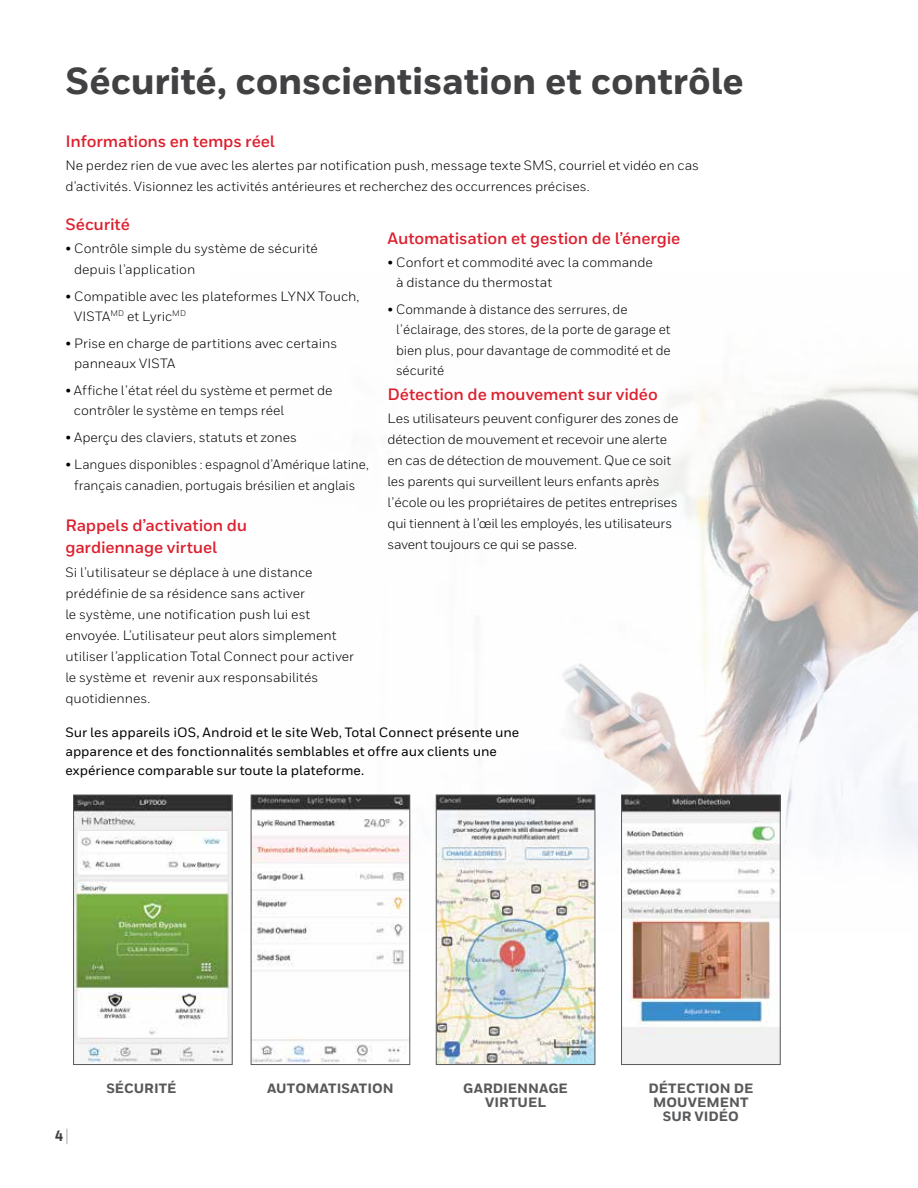
<style>
.page{position:relative;width:918px;height:1188px;background:#fff}
.page>*{position:absolute;margin:0;border:0;box-sizing:border-box;transform-origin:0 0}
.t1{font:800 37.5px "Honeywell Sans";letter-spacing:-.005em;color:#414042}
.t2{font:700 16.5px/22.5px "Honeywell Sans";letter-spacing:-.01em;color:#dc202e}
.t3{font:800 15px "Honeywell Cond";color:#414042}
.t4{font:13.5px/21px "Honeywell Sans";letter-spacing:-.005em;color:#000}
.t5{font:500 13.5px/18.8px "Honeywell Sans";color:#000}
.t6{font:800 13.5px/14.2px "Honeywell Sans";letter-spacing:.005em;color:#58595b;text-align:center}
.s1{font-weight:300;font-size:18.75px}
</style>
<div class="page">
<img style="left:231px;top:384px;width:687px;height:549px">
<img style="left:75px;top:797px;width:155px;height:266px">
<div style="left:73px;top:795px;width:159px;height:270px;border:1px solid #58595b"></div>
<img style="left:253px;top:797px;width:155px;height:266px">
<div style="left:251px;top:795px;width:159px;height:270px;border:1px solid #58595b"></div>
<img style="left:438px;top:797px;width:155px;height:266px">
<div style="left:436px;top:795px;width:159px;height:270px;border:1px solid #58595b"></div>
<img style="left:623px;top:797px;width:155px;height:266px">
<div style="left:621px;top:795px;width:159px;height:270px;border:1px solid #58595b"></div>
<h1 class="t1" style="left:65px;top:59px;width:680px">Sécurité, conscientisation et contrôle</h1>
<p class="t2" style="left:65px;top:130px;width:211px">Informations en temps réel</p>
<p class="t4" style="left:65px;top:155px;width:635px">Ne perdez rien de vue avec les alertes par notification push, message texte SMS, courriel et vidéo en cas d’activités. Visionnez les activités antérieures et recherchez des occurrences précises.</p>
<p class="t2" style="left:65px;top:214px;width:66px">Sécurité</p>
<p class="t4" style="left:74px;top:239px;width:245px;line-height:20.2px;text-indent:-9px">• Contrôle simple du système de sécurité depuis l’application</p>
<p class="t4" style="left:74px;top:286px;width:287px;line-height:20.2px;text-indent:-9px">• Compatible avec les plateformes LYNX Touch,<br>VISTA<sup>MD</sup> et Lyric<sup>MD</sup></p>
<p class="t4" style="left:74px;top:333px;width:265px;line-height:20.2px;text-indent:-9px">• Prise en charge de partitions avec certains panneaux VISTA</p>
<p class="t4" style="left:74px;top:380px;width:260px;line-height:20.2px;text-indent:-9px">• Affiche l’état réel du système et permet de contrôler le système en temps réel</p>
<p class="t4" style="left:65px;top:427px;width:233px">• Aperçu des claviers, statuts et zones</p>
<p class="t4" style="left:65px;top:455px;width:305px;line-height:20.2px;text-align:center">• Langues disponibles : espagnol d’Amérique latine, français canadien, portugais brésilien et anglais</p>
<p class="t2" style="left:65px;top:514px;width:183px">Rappels d’activation du gardiennage virtuel</p>
<p class="t4" style="left:65px;top:562px;width:290px">Si l’utilisateur se déplace à une distance prédéfinie de sa résidence sans activer<br>le système, une notification push lui est envoyée. L’utilisateur peut alors simplement utiliser l’application Total Connect pour activer le système et revenir aux responsabilités quotidiennes.</p>
<p class="t2" style="left:387px;top:227px;width:294px">Automatisation et gestion de l’énergie</p>
<p class="t4" style="left:396px;top:252px;width:258px;line-height:20.2px;text-indent:-9px">• Confort et commodité avec la commande à distance du thermostat</p>
<p class="t4" style="left:396px;top:299px;width:276px;line-height:20.2px;text-indent:-9px">• Commande à distance des serrures, de l’éclairage, des stores, de la porte de garage et bien plus, pour davantage de commodité et de sécurité</p>
<p class="t2" style="left:387px;top:383px;width:272px">Détection de mouvement sur vidéo</p>
<p class="t4" style="left:387px;top:408px;width:293px">Les utilisateurs peuvent configurer des zones de détection de mouvement et recevoir une alerte en cas de détection de mouvement. Que ce soit les parents qui surveillent leurs enfants après l’école ou les propriétaires de petites entreprises qui tiennent à l’œil les employés, les utilisateurs savent toujours ce qui se passe.</p>
<p class="t5" style="left:65px;top:723px;width:455px">Sur les appareils iOS, Android et le site Web, Total Connect présente une apparence et des fonctionnalités semblables et offre aux clients une expérience comparable sur toute la plateforme.</p>
<p class="t3" style="left:55px;top:1127px;width:15px">4 <span class="s1">|</span></p>
<p class="t6" style="left:106px;top:1081px;width:72px">SÉCURITÉ</p>
<p class="t6" style="left:267px;top:1081px;width:128px">AUTOMATISATION</p>
<p class="t6" style="left:463px;top:1081px;width:106px">GARDIENNAGE<br>VIRTUEL</p>
<p class="t6" style="left:648px;top:1081px;width:106px">DÉTECTION DE<br>MOUVEMENT<br>SUR VIDÉO</p>
</div>
